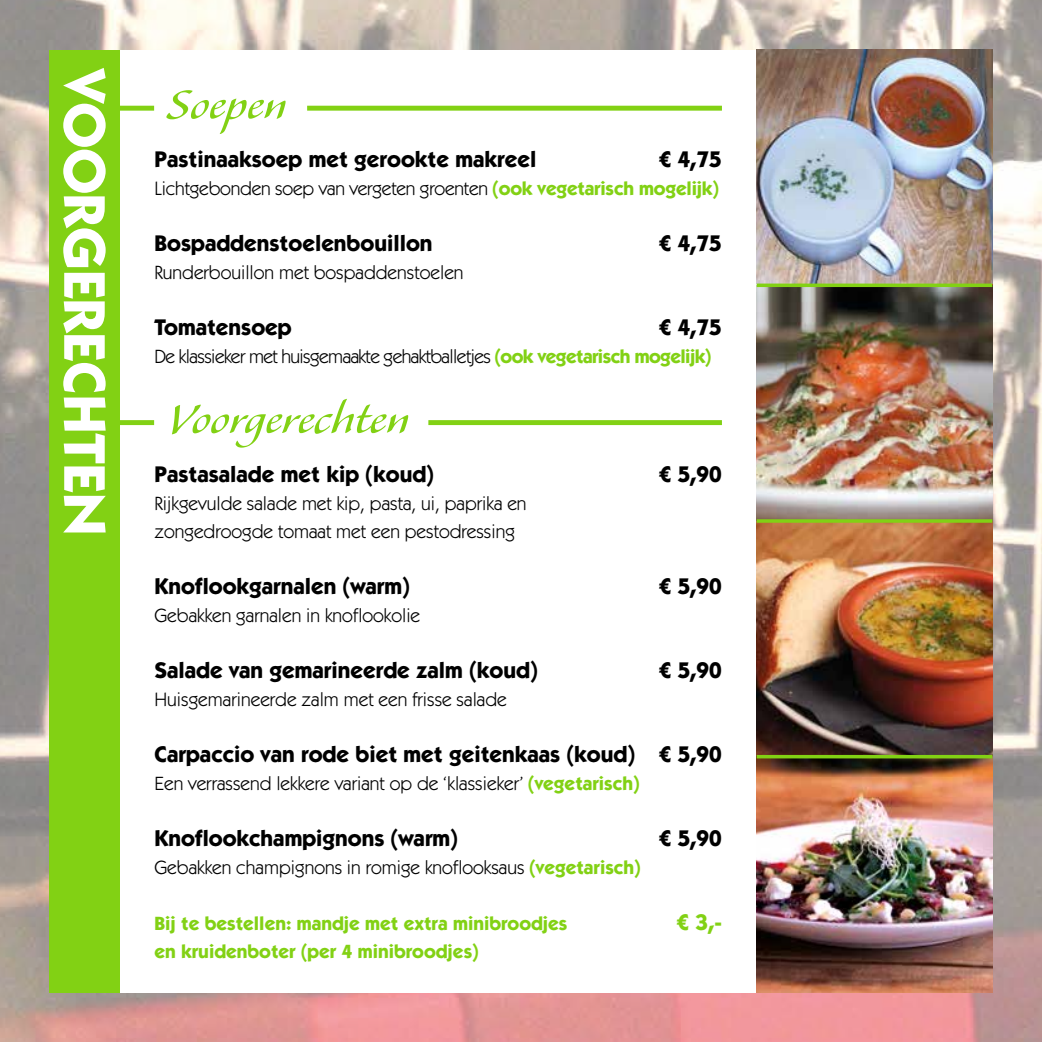
<style>
.page{position:relative;width:1042px;height:1042px;background:#fff}
.page>*{position:absolute;margin:0;border:0;box-sizing:border-box;transform-origin:0 0}
.t1{font:700 58.98px "ITC Kabel Std";color:#fff}
.t2{font:51.98px "Alexa";letter-spacing:-.01em;color:#82d114}
.t3{font:700 22.75px "ITC Kabel Std";color:#000}
.t4{font:700 22.75px "ITC Kabel Std";color:#82d114}
.t5{font:19.25px/28px "ITC Kabel Std";color:#000}
.t6{font:700 19.25px "ITC Kabel Std";color:#82d114}
.t7{font:19.25px "ITC Kabel Std";letter-spacing:-.03em;color:#000}
.s1{font-weight:700;color:#82d114}
</style>
<div class="page">
<img style="left:0;top:0;width:1042px;height:1042px">
<div style="left:50px;top:50px;width:942px;height:942px;background:#fff"></div>
<div style="left:50px;top:50px;width:70px;height:942px;background:#82d114"></div>
<img style="left:756px;top:50px;width:236px;height:233px">
<img style="left:756px;top:287px;width:236px;height:705px">
<svg style="left:756px;top:283px;width:236px;height:4px"></svg>
<svg style="left:756px;top:519px;width:236px;height:4px"></svg>
<hr style="left:756px;top:755px;width:236px;height:3px;background:#82d114">
<div style="left:120px;top:106px;width:34px;height:5px;background:#82d114"></div>
<div style="left:307px;top:106px;width:415px;height:5px;background:#82d114"></div>
<div style="left:120px;top:420px;width:34px;height:5px;background:#82d114"></div>
<div style="left:428px;top:420px;width:294px;height:5px;background:#82d114"></div>
<h1 class="t1" style="left:120px;top:69px;width:467px;rotate:90deg">VOORGERECHTEN</h1>
<h2 class="t2" style="left:167px;top:80px;width:120px">Soepen</h2>
<p class="t3" style="left:154px;top:146px;width:383px">Pastinaaksoep met gerookte makreel</p>
<p class="t3" style="left:659px;top:146px;width:65px">€ 4,75</p>
<p class="t5" style="left:154px;top:175px;width:566px">Lichtgebonden soep van vergeten groenten <span class="s1">(ook vegetarisch mogelijk)</span></p>
<p class="t3" style="left:154px;top:230px;width:280px">Bospaddenstoelenbouillon</p>
<p class="t3" style="left:659px;top:230px;width:65px">€ 4,75</p>
<p class="t5" style="left:154px;top:259px;width:311px">Runderbouillon met bospaddenstoelen</p>
<p class="t3" style="left:154px;top:314px;width:139px">Tomatensoep</p>
<p class="t3" style="left:659px;top:314px;width:65px">€ 4,75</p>
<p class="t7" style="left:154px;top:346px;width:558px">De klassieker met huisgemaakte gehaktballetjes <span class="s1">(ook vegetarisch mogelijk)</span></p>
<h2 class="t2" style="left:167px;top:394px;width:243px">Voorgerechten</h2>
<p class="t3" style="left:154px;top:460px;width:281px">Pastasalade met kip (koud)</p>
<p class="t3" style="left:659px;top:460px;width:65px">€ 5,90</p>
<p class="t5" style="left:154px;top:489px;width:374px">Rijkgevulde salade met kip, pasta, ui, paprika en zongedroogde tomaat met een pestodressing</p>
<p class="t3" style="left:154px;top:572px;width:257px">Knoflookgarnalen (warm)</p>
<p class="t3" style="left:659px;top:572px;width:65px">€ 5,90</p>
<p class="t5" style="left:154px;top:601px;width:267px">Gebakken garnalen in knoflookolie</p>
<p class="t3" style="left:154px;top:656px;width:385px">Salade van gemarineerde zalm (koud)</p>
<p class="t3" style="left:659px;top:656px;width:65px">€ 5,90</p>
<p class="t5" style="left:154px;top:685px;width:354px">Huisgemarineerde zalm met een frisse salade</p>
<p class="t3" style="left:154px;top:740px;width:569px">Carpaccio van rode biet met geitenkaas (koud) € 5,90</p>
<p class="t5" style="left:154px;top:769px;width:486px">Een verrassend lekkere variant op de ‘klassieker’ <span class="s1">(vegetarisch)</span></p>
<p class="t3" style="left:154px;top:824px;width:305px">Knoflookchampignons (warm)</p>
<p class="t3" style="left:659px;top:824px;width:65px">€ 5,90</p>
<p class="t5" style="left:154px;top:853px;width:488px">Gebakken champignons in romige knoflooksaus <span class="s1">(vegetarisch)</span></p>
<p class="t6" style="left:154px;top:911px;width:414px">Bij te bestellen: mandje met extra minibroodjes</p>
<p class="t4" style="left:676px;top:908px;width:47px">€ 3,-</p>
<p class="t6" style="left:154px;top:939px;width:326px">en kruidenboter (per 4 minibroodjes)</p>
</div>
